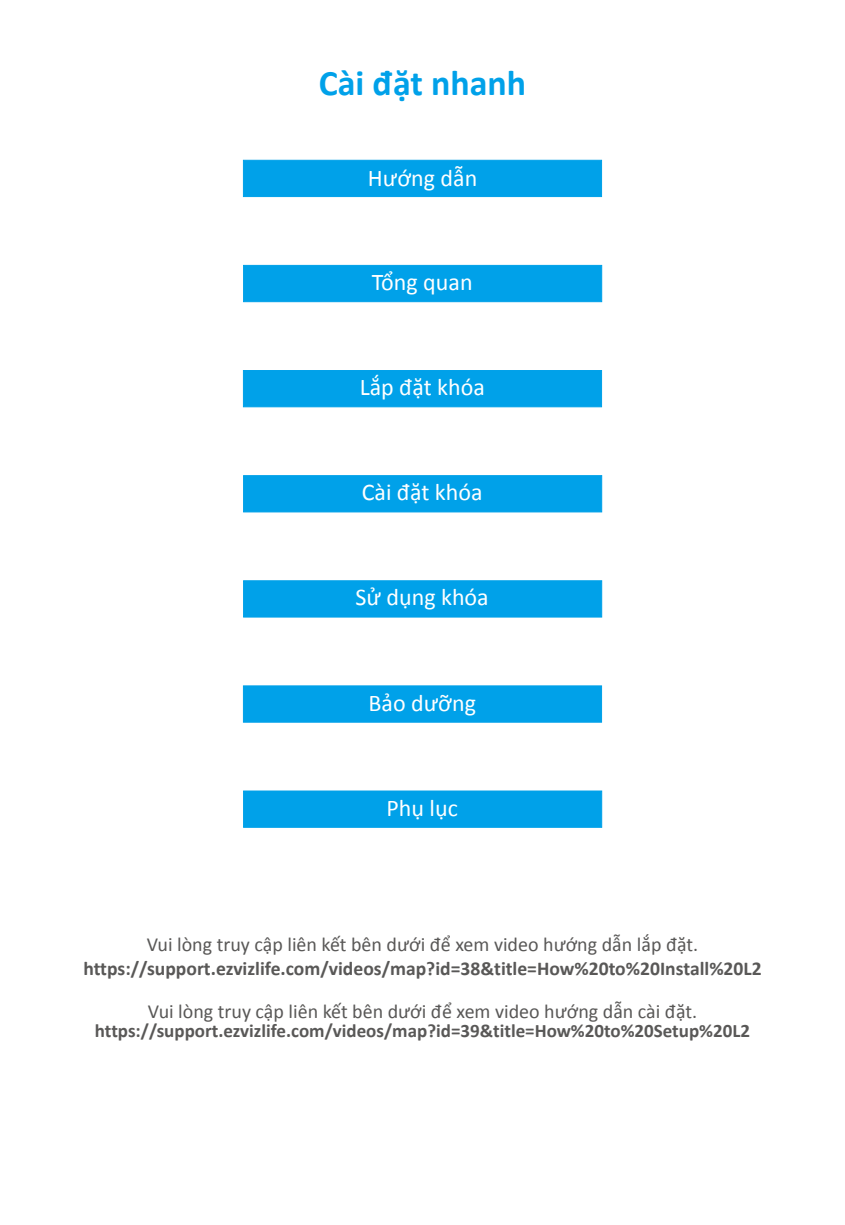
<style>
.page{position:relative;width:845px;height:1225px;background:#fff}
.page>*{position:absolute;margin:0;border:0;box-sizing:border-box;transform-origin:0 0}
.t1{font:700 36px "Calibri";color:#00a1e9}
.t2{font:24px "Calibri";color:#fff}
.t3{font:20px "Calibri";color:#595857}
.t4{font:700 19.6px "Calibri";color:#595857}
.t5{font:700 19px "Calibri";color:#595857}
</style>
<div class="page">
<div style="left:243px;top:160px;width:359px;height:37px;background:#00a1e9;border:1px solid #00a1e9"></div>
<div style="left:243px;top:265px;width:359px;height:37px;background:#00a1e9;border:1px solid #00a1e9"></div>
<div style="left:243px;top:790px;width:359px;height:37px;background:#00a1e9;border:1px solid #00a1e9"></div>
<div style="left:243px;top:580px;width:359px;height:37px;background:#00a1e9;border:1px solid #00a1e9"></div>
<div style="left:243px;top:475px;width:359px;height:37px;background:#00a1e9;border:1px solid #00a1e9"></div>
<div style="left:243px;top:370px;width:359px;height:37px;background:#00a1e9;border:1px solid #00a1e9"></div>
<div style="left:243px;top:685px;width:359px;height:37px;background:#00a1e9;border:1px solid #00a1e9"></div>
<h1 class="t1" style="left:319px;top:60px;width:209px">Cài đặt nhanh</h1>
<p class="t2" style="left:368px;top:163px;width:111px">Hướng dẫn</p>
<p class="t2" style="left:372px;top:267px;width:102px">Tổng quan</p>
<p class="t2" style="left:360px;top:372px;width:127px">Lắp đặt khóa</p>
<p class="t2" style="left:362px;top:477px;width:122px">Cài đặt khóa</p>
<p class="t2" style="left:356px;top:582px;width:135px">Sử dụng khóa</p>
<p class="t2" style="left:368px;top:687px;width:109px">Bảo dưỡng</p>
<p class="t2" style="left:386px;top:792px;width:73px">Phụ lục</p>
<p class="t3" style="left:147px;top:931px;width:553px">Vui lòng truy cập liên kết bên dưới để xem video hướng dẫn lắp đặt.</p>
<p class="t4" style="left:83px;top:955px;width:680px">https://support.ezvizlife.com/videos/map?id=38&amp;title=How%20to%20Install%20L2</p>
<p class="t3" style="left:148px;top:998px;width:551px">Vui lòng truy cập liên kết bên dưới để xem video hướng dẫn cài đặt.</p>
<p class="t5" style="left:95px;top:1018px;width:656px">https://support.ezvizlife.com/videos/map?id=39&amp;title=How%20to%20Setup%20L2</p>
</div>
